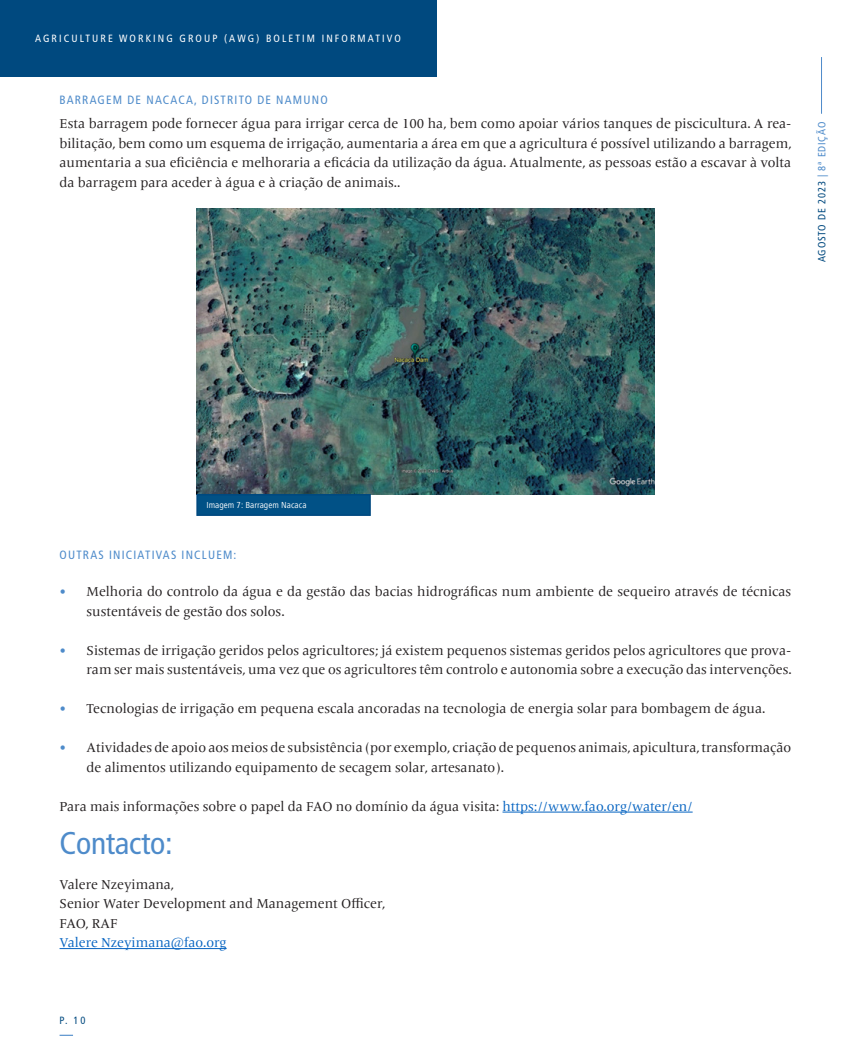
<style>
.page{position:relative;width:851px;height:1063px;background:#fff}
.page>*{position:absolute;margin:0;border:0;box-sizing:border-box;transform-origin:0 0}
.t1{font:condensed 31.5px "Frutiger LT Pro";letter-spacing:-.01em;color:#4e8bca}
.Testo_corrente{font:13.5px/19.5px "Frutiger Serif LT Pro";color:#231f20}
.Testo_corrente-2{font:13.5px "Frutiger Serif LT Pro";color:#0563c1}
.t2{font:condensed 12px "Frutiger LT Pro";letter-spacing:.1em;color:#4e8bca}
.t3{font:condensed 10.5px "Frutiger LT Pro";letter-spacing:.2em;color:#fff}
.t4{font:condensed 10.5px "Frutiger LT Pro";letter-spacing:.08em;color:#00497f}
.Footnote_text{font:condensed 9px "Frutiger Next LT";color:#fff;scale:1.07 1}
.s1{color:#4e8bca}
.s2{color:#0563c1}
</style>
<div class="page">
<div style="left:0;top:0;width:436px;height:77px;background:#00497f"></div>
<svg style="left:60px;top:1035px;width:13px;height:1px"></svg>
<hr style="left:821px;top:57px;width:1px;height:57px;background:#4e8bca">
<hr style="left:502px;top:812px;width:190px;height:1px;background:#0563c1">
<hr style="left:60px;top:948px;width:166px;height:1px;background:#0563c1">
<img style="left:197px;top:209px;width:457px;height:285px">
<div style="left:197px;top:495px;width:173px;height:20px;background:#015186"></div>
<div style="left:196px;top:494px;width:175px;height:22px;border:2px solid #00497f"></div>
<p class="t3" style="left:35px;top:32px;width:367px">AGRICULTURE WORKING GROUP (AWG) BOLETIM INFORMATIVO</p>
<h2 class="t2" style="left:60px;top:92px;width:269px">BARRAGEM DE NACACA, DISTRITO DE NAMUNO</h2>
<p class="Testo_corrente" style="left:60px;top:114px;width:733px;text-align:justify">Esta barragem pode fornecer água para irrigar cerca de 100 ha, bem como apoiar vários tanques de piscicultura. A rea&shy;bilitação, bem como um esquema de irrigação, aumentaria a área em que a agricultura é possível utilizando a barragem, aumentaria a sua eficiência e melhoraria a eficácia da utilização da água. Atualmente, as pessoas estão a escavar à volta da barragem para aceder à água e à criação de animais..</p>
<p class="t4" style="left:815px;top:262px;width:142px;rotate:-90deg">AGOSTO DE 2023 <span class="s1">| 8ª EDIÇÃO</span></p>
<p class="Footnote_text" style="left:206px;top:500px;width:95px">Imagem 7: Barragem Nacaca</p>
<h2 class="t2" style="left:60px;top:547px;width:178px">OUTRAS INICIATIVAS INCLUEM:</h2>
<p class="Testo_corrente" style="left:87px;top:582px;width:706px;text-indent:-27px"><span class="s1">•</span> Melhoria do controlo da água e da gestão das bacias hidrográficas num ambiente de sequeiro através de técnicas sustentáveis de gestão dos solos.</p>
<p class="Testo_corrente" style="left:60px;top:641px;width:733px;text-align:right"><span class="s1">•</span> Sistemas de irrigação geridos pelos agricultores; já existem pequenos sistemas geridos pelos agricultores que prova&shy;ram ser mais sustentáveis, uma vez que os agricultores têm controlo e autonomia sobre a execução das intervenções.</p>
<p class="Testo_corrente" style="left:60px;top:699px;width:707px"><span class="s1">•</span> Tecnologias de irrigação em pequena escala ancoradas na tecnologia de energia solar para bombagem de água.</p>
<p class="Testo_corrente" style="left:87px;top:738px;width:706px;text-indent:-27px"><span class="s1">•</span> Atividades de apoio aos meios de subsistência (por exemplo, criação de pequenos animais, apicultura, transformação de alimentos utilizando equipamento de secagem solar, artesanato).</p>
<p class="Testo_corrente" style="left:60px;top:797px;width:634px">Para mais informações sobre o papel da FAO no domínio da água visita: <span class="s2">https://www.fao.org/water/en/</span></p>
<h1 class="t1" style="left:60px;top:825px;width:114px">Contacto:</h1>
<p class="Testo_corrente" style="left:60px;top:875px;width:116px">Valere Nzeyimana,</p>
<p class="Testo_corrente" style="left:60px;top:894px;width:327px">Senior Water Development and Management Officer,</p>
<p class="Testo_corrente" style="left:60px;top:914px;width:60px">FAO, RAF</p>
<p class="Testo_corrente-2" style="left:60px;top:935px;width:168px">Valere Nzeyimana@fao.org</p>
<p class="t4" style="left:60px;top:1014px;width:27px">P. 10</p>
</div>
